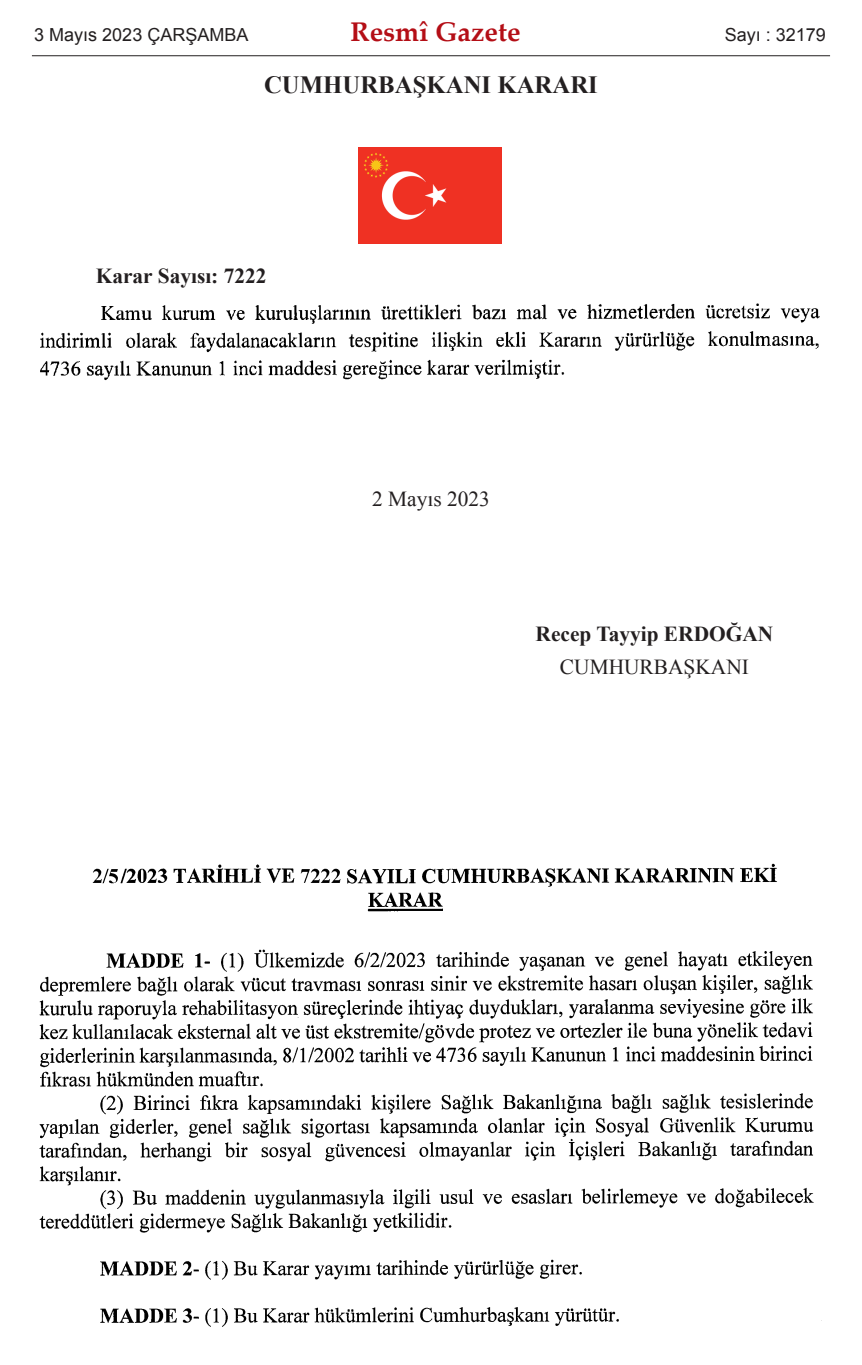
<style>
.page{position:relative;width:862px;height:1365px;background:#fff}
.page>*{position:absolute;margin:0;border:0;box-sizing:border-box;transform-origin:0 0}
.t1{font:700 27px "Palatino Linotype";color:#b40e16}
.t2{font:700 24.75px "Times New Roman";color:#231f20}
.t3{font:700 21.38px "Times New Roman";color:#231f20}
.t4{font:21.38px "Times New Roman";color:#231f20}
.t5{font:18px "Arial";color:#231f20}
</style>
<div class="page">
<img style="left:358px;top:148px;width:143px;height:95px">
<img style="left:40px;top:303px;width:780px;height:78px">
<img style="left:39px;top:863px;width:775px;height:464px">
<hr style="left:32px;top:55px;width:797px;height:1px;background:#231f20">
<p class="t5" style="left:34px;top:25px;width:216px">3 Mayıs 2023 ÇARŞAMBA</p>
<p class="t1" style="left:350px;top:21px;width:171px">Resmî Gazete</p>
<p class="t5" style="left:724px;top:25px;width:103px">Sayı : 32179</p>
<p class="t2" style="left:264px;top:71px;width:335px">CUMHURBAŞKANI KARARI</p>
<p class="t3" style="left:96px;top:264px;width:172px">Karar Sayısı: 7222</p>
<p class="t4" style="left:372px;top:487px;width:119px">2 Mayıs 2023</p>
<p class="t3" style="left:535px;top:622px;width:239px">Recep Tayyip ERDOĞAN</p>
<p class="t4" style="left:559px;top:655px;width:190px">CUMHURBAŞKANI</p>
</div>
